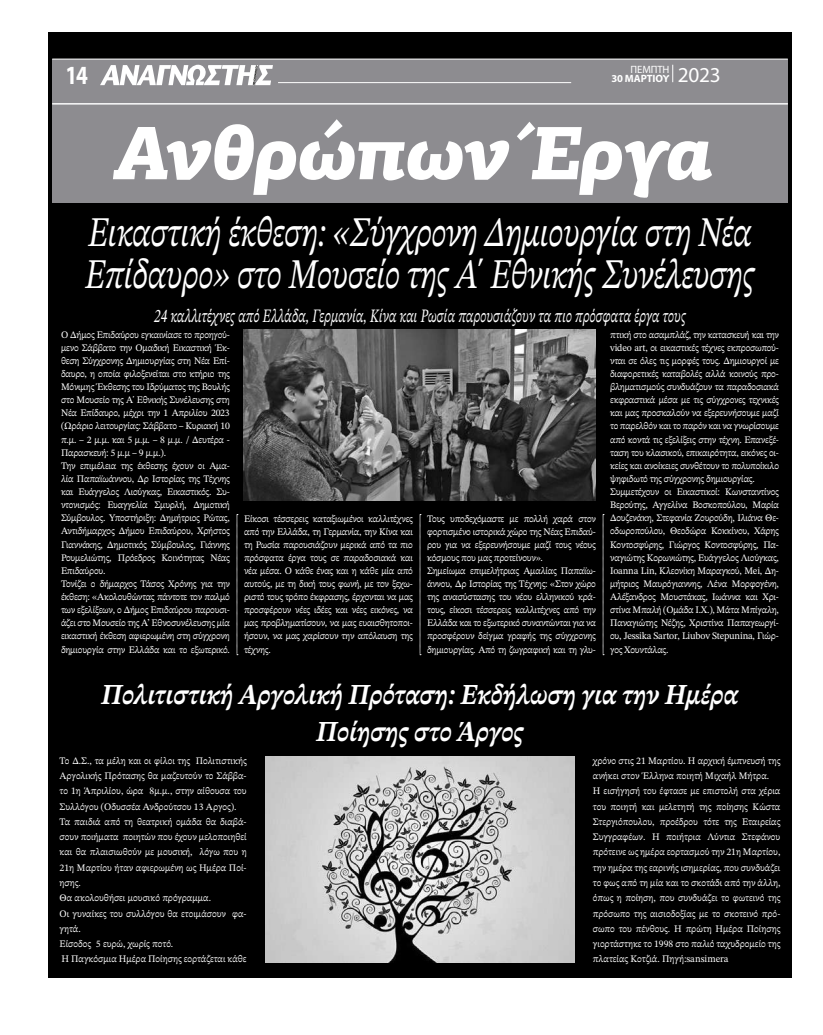
<style>
.page{position:relative;width:823px;height:1035px;background:#fff}
.page>*{position:absolute;margin:0;border:0;box-sizing:border-box;transform-origin:0 0}
.t1{font:italic 900 75.6px "PF Agora Slab Pro";letter-spacing:-.02em;color:#fff}
.t2{font:italic 42.2px/42.1px "STIX Two Text";color:#fff;scale:.77 1}
.t3{font:italic 700 28.9px/36.8px "STIX Two Text";color:#fff;text-align:center;scale:.88 1}
.t4{font:700 26.3px "Myriad Pro";color:#fff;scale:.81 1}
.t5{font:italic 18.9px "STIX Two Text";letter-spacing:.01em;color:#fff;scale:.7 1}
.t6{font:700 10.6px "Myriad Pro";letter-spacing:-.01em;color:#fff}
.t7{font:10.6px "Myriad Pro";letter-spacing:-.01em;color:#fff}
.t8{font:10px/13.1px "STIX Two Text";letter-spacing:-.02em;color:#fff}
.t9{font:10px/15.3px "STIX Two Text";color:#fff}
.s1{font-weight:400;font-size:21.3px}
</style>
<div class="page">
<div style="left:48px;top:32px;width:743px;height:946px;background:#000"></div>
<div style="left:52px;top:59px;width:735px;height:143px;background:#8d8c90"></div>
<hr style="left:52px;top:59px;width:735px;height:1px;background:#fff">
<svg style="left:100px;top:65px;width:173px;height:20px"></svg>
<svg style="left:672px;top:65px;width:1px;height:17px"></svg>
<hr style="left:278px;top:82px;width:293px;height:1px;background:#fff">
<hr style="left:52px;top:103px;width:735px;height:1px;background:#fff">
<svg style="left:236px;top:514px;width:2px;height:141px"></svg>
<svg style="left:419px;top:514px;width:2px;height:141px"></svg>
<svg style="left:602px;top:514px;width:1px;height:141px"></svg>
<img style="left:243px;top:330px;width:352px;height:170px">
<img style="left:265px;top:756px;width:309px;height:206px">
<p class="t7" style="left:630px;top:63px;width:40px">ΠΕΜΠΤΗ</p>
<h3 class="t4" style="left:65px;top:58px;width:29px">14</h3>
<p class="t6" style="left:611px;top:72px;width:111px">30 ΜΑΡΤΙΟΥ <span class="s1">2023</span></p>
<h1 class="t1" style="left:113px;top:103px;width:600px">Ανθρώπων Έργα</h1>
<h2 class="t2" style="left:85px;top:210px;width:870px">Εικαστική έκθεση: «Σύγχρονη Δημιουργία στη Νέα<br>Επίδαυρο» στο Μουσείο της Α΄ Εθνικής Συνέλευσης</h2>
<h3 class="t5" style="left:154px;top:302px;width:760px">24 καλλιτέχνες από Ελλάδα, Γερμανία, Κίνα και Ρωσία παρουσιάζουν τα πιο πρόσφατα έργα τους</h3>
<p class="t8" style="left:61px;top:328px;width:170px">Ο Δήμος Επιδαύρου εγκαινίασε το προηγού&shy;μενο Σάββατο την Ομαδική Εικαστική Έκ&shy;θεση Σύγχρονης Δημιουργίας στη Νέα Επί&shy;δαυρο, η οποία φιλοξενείται στο κτήριο της Μόνιμης Έκθεσης του Ιδρύματος της Βουλής στο Μουσείο της Α΄ Εθνικής Συνέλευσης στη Νέα Επίδαυρο, μέχρι την 1 Απριλίου 2023 (Ωράριο λειτουργίας: Σάββατο – Κυριακή 10 π.μ. – 2 μ.μ. και 5 μ.μ. – 8 μ.μ. / Δευτέρα - Παρασκευή: 5 μ.μ – 9 μ.μ.).<br>Την επιμέλεια της έκθεσης έχουν οι Αμα&shy;λία Παπαϊωάννου, Δρ Ιστορίας της Τέχνης και Ευάγγελος Λιούγκας, Εικαστικός. Συ&shy;ντονισμός: Ευαγγελία Σμυρλή, Δημοτική Σύμβουλος. Υποστήριξη: Δημήτριος Ρώτας, Αντιδήμαρχος Δήμου Επιδαύρου, Χρήστος Γιαννάκης, Δημοτικός Σύμβουλος, Γιάννης Ρουμελιώτης, Πρόεδρος Κοινότητας Νέας Επιδαύρου.<br>Τονίζει ο δήμαρχος Τάσος Χρόνης για την έκθεση: «Ακολουθώντας πάντοτε τον παλμό των εξελίξεων, ο Δήμος Επιδαύρου παρουσι&shy;άζει στο Μουσείο της Α’ Εθνοσυνέλευσης μία εικαστική έκθεση αφιερωμένη στη σύγχρονη δημιουργία στην Ελλάδα και το εξωτερικό.</p>
<p class="t8" style="left:244px;top:512px;width:170px;text-align:justify">Είκοσι τέσσερεις καταξιωμένοι καλλιτέχνες από την Ελλάδα, τη Γερμανία, την Κίνα και τη Ρωσία παρουσιάζουν μερικά από τα πιο πρόσφατα έργα τους σε παραδοσιακά και νέα μέσα. Ο κάθε ένας και η κάθε μία από αυτούς, με τη δική τους φωνή, με τον ξεχω&shy;ριστό τους τρόπο έκφρασης, έρχονται να μας προσφέρουν νέες ιδέες και νέες εικόνες, να μας προβληματίσουν, να μας ευαισθητοποι&shy;ήσουν, να μας χαρίσουν την απόλαυση της τέχνης.</p>
<p class="t8" style="left:427px;top:512px;width:170px">Τους υποδεχόμαστε με πολλή χαρά στον φορτισμένο ιστορικά χώρο της Νέας Επιδαύ&shy;ρου για να εξερευνήσουμε μαζί τους νέους κόσμους που μας προτείνουν».<br>Σημείωμα επιμελήτριας Αμαλίας Παπαϊω&shy;άννου, Δρ Ιστορίας της Τέχνης: «Στον χώρο της ανασύστασης του νέου ελληνικού κρά&shy;τους, είκοσι τέσσερεις καλλιτέχνες από την Ελλάδα και το εξωτερικό συναντώνται για να προσφέρουν δείγμα γραφής της σύγχρονης δημιουργίας. Από τη ζωγραφική και τη γλυ-</p>
<p class="t8" style="left:609px;top:328px;width:170px">πτική στο ασαμπλάζ, την κατασκευή και την video art, οι εικαστικές τέχνες εκπροσωπού&shy;νται σε όλες τις μορφές τους. Δημιουργοί με διαφορετικές καταβολές αλλά κοινούς προ&shy;βληματισμούς συνδυάζουν τα παραδοσιακά εκφραστικά μέσα με τις σύγχρονες τεχνικές και μας προσκαλούν να εξερευνήσουμε μαζί το παρελθόν και το παρόν και να γνωρίσουμε από κοντά τις εξελίξεις στην τέχνη. Επανεξέ&shy;ταση του κλασικού, επικαιρότητα, εικόνες οι&shy;κείες και ανοίκειες συνθέτουν το πολυποίκιλο ψηφιδωτό της σύγχρονης δημιουργίας.<br>Συμμετέχουν οι Εικαστικοί: Κωνσταντίνος Βερούτης, Αγγελίνα Βοσκοπούλου, Μαρία Δουζενάκη, Στεφανία Ζουρούδη, Ιλιάνα Θε&shy;οδωροπούλου, Θεοδώρα Κοκκίνου, Χάρης Κοντοσφύρης, Γιώργος Κοντοσφύρης, Πα&shy;ναγιώτης Κορωνιώτης, Ευάγγελος Λιούγκας, Ioanna Lin, Κλεονίκη Μαραγκού, Mei, Δη&shy;μήτριος Μαυρόγιαννης, Λένα Μορφογένη, Αλέξανδρος Μουστάκας, Ιωάννα και Χρι&shy;στίνα Μπαλή (Ομάδα Ι.Χ.), Μάτα Μπίγαλη, Παναγιώτης Νέζης, Χριστίνα Παπαγεωργί&shy;ου, Jessika Sartor, Liubov Stepunina, Γιώρ&shy;γος Χουντάλας.</p>
<h3 class="t3" style="left:101px;top:677px;width:724px">Πολιτιστική Αργολική Πρόταση: Εκδήλωση για την Ημέρα<br>Ποίησης στο Άργος</h3>
<p class="t9" style="left:60px;top:753px;width:188px">Το Δ.Σ., τα μέλη και οι φίλοι της Πολιτιστικής Αργολικής Πρότασης θα μαζευτούν το Σάββα&shy;το 1η Άπριλίου, ώρα 8μ.μ., στην αίθουσα του Συλλόγου (Οδυσσέα Ανδρούτσου 13 Αργος).<br>Τα παιδιά από τη θεατρική ομάδα θα διαβά&shy;σουν ποιήματα ποιητών που έχουν μελοποιηθεί και θα πλαισιωθούν με μουσική, λόγω που η 21η Μαρτίου ήταν αφιερωμένη ως Ημέρα Ποί&shy;ησης.<br>Θα ακολουθήσει μουσικό πρόγραμμα.<br>Οι γυναίκες του συλλόγου θα ετοιμάσουν φα&shy;γητά.<br>Είσοδος 5 ευρώ, χωρίς ποτό.<br>Η Παγκόσμια Ημέρα Ποίησης εορτάζεται κάθε</p>
<p class="t9" style="left:592px;top:753px;width:189px">χρόνο στις 21 Μαρτίου. Η αρχική έμπνευσή της ανήκει στον Έλληνα ποιητή Μιχαήλ Μήτρα.<br>Η εισήγησή του έφτασε με επιστολή στα χέρια του ποιητή και μελετητή της ποίησης Κώστα Στεργιόπουλου, προέδρου τότε της Εταιρείας Συγγραφέων. Η ποιήτρια Λύντια Στεφάνου πρότεινε ως ημέρα εορτασμού την 21η Μαρτίου, την ημέρα της εαρινής ισημερίας, που συνδυάζει το φως από τη μία και το σκοτάδι από την άλλη, όπως η ποίηση, που συνδυάζει το φωτεινό της πρόσωπο της αισιοδοξίας με το σκοτεινό πρό&shy;σωπο του πένθους. Η πρώτη Ημέρα Ποίησης γιορτάστηκε το 1998 στο παλιό ταχυδρομείο της πλατείας Κοτζιά. Πηγή:sansimera</p>
</div>
